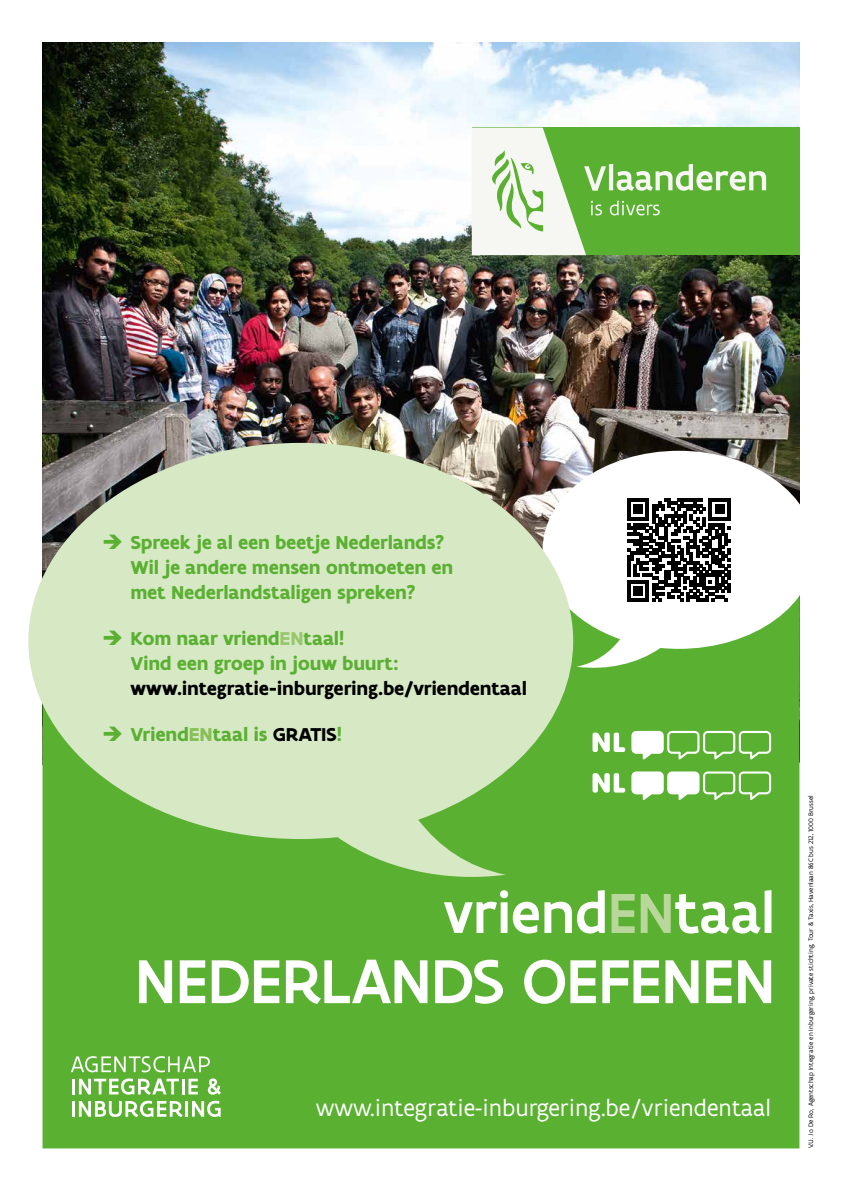
<style>
.page{position:relative;width:842px;height:1191px;background:#fff}
.page>*{position:absolute;margin:0;border:0;box-sizing:border-box;transform-origin:0 0}
.t1{font:500 66.6px "Flanders Art Sans";letter-spacing:-.01em;color:#fff}
.t2{font:500 60.5px "Flanders Art Sans";letter-spacing:-.005em;color:#fff}
.t3{font:24.5px "Flanders Art Sans";color:#fff}
.t4{font:700 20px/25px "Flanders Art Sans";letter-spacing:-.015em;color:#5ab031}
.t5{font:700 20px "Flanders Art Sans";letter-spacing:-.015em;color:#000}
.t6{font:7px "Flanders Art Sans";color:#000}
.s1{color:#99c76e}
.s2{color:#87bf57}
.s3{color:#000}
.s4{color:#b9d79b}
</style>
<div class="page">
<img style="left:43px;top:43px;width:756px;height:408px">
<div style="left:43px;top:670px;width:756px;height:478px;background:#5ab031"></div>
<svg style="left:71px;top:1056px;width:139px;height:16px"></svg>
<hr style="left:72px;top:1078px;width:3px;height:16px;background:#fff">
<svg style="left:79px;top:1078px;width:119px;height:16px"></svg>
<svg style="left:208px;top:1078px;width:13px;height:16px"></svg>
<hr style="left:72px;top:1101px;width:3px;height:15px;background:#fff">
<svg style="left:79px;top:1100px;width:104px;height:17px"></svg>
<hr style="left:185px;top:1101px;width:3px;height:15px;background:#fff">
<svg style="left:192px;top:1100px;width:29px;height:17px"></svg>
<div style="left:472px;top:128px;width:327px;height:127px;background:#5ab031"></div>
<svg style="left:472px;top:128px;width:294px;height:127px"></svg>
<svg style="left:573px;top:451px;width:227px;height:219px"></svg>
<svg style="left:627px;top:498px;width:104px;height:104px"></svg>
<svg style="left:631px;top:731px;width:140px;height:28px"></svg>
<svg style="left:592px;top:732px;width:33px;height:20px"></svg>
<svg style="left:592px;top:773px;width:33px;height:19px"></svg>
<svg style="left:631px;top:771px;width:140px;height:29px"></svg>
<svg style="left:28px;top:443px;width:545px;height:439px;background:#bcd6a8"></svg>
<p class="t4" style="left:130px;top:530px;width:324px;text-indent:-28px">➔ Spreek je al een beetje Nederlands?<br>Wil je andere mensen ontmoeten en met Nederlandstaligen spreken?</p>
<p class="t4" style="left:130px;top:626px;width:270px;text-indent:-28px">➔ Kom naar vriend<span class="s1">EN</span>taal!<br>Vind een groep in jouw buurt:</p>
<p class="t5" style="left:130px;top:675px;width:398px">www.integratie-inburgering.be/vriendentaal</p>
<p class="t4" style="left:102px;top:722px;width:242px">➔ Vriend<span class="s2">EN</span>taal is <span class="s3">GRATIS</span>!</p>
<h2 class="t2" style="left:443px;top:875px;width:334px">vriend<span class="s4">EN</span>taal</h2>
<h1 class="t1" style="left:135px;top:939px;width:642px">NEDERLANDS OEFENEN</h1>
<p class="t3" style="left:316px;top:1092px;width:457px">www.integratie-inburgering.be/vriendentaal</p>
<p class="t6" style="left:807px;top:1148px;width:354px;rotate:-90deg">V.U. Jo De Ro, Agentschap Integratie en Inburgering, private stichting, Tour &amp; Taxis, Havenlaan 86C bus 212, 1000 Brussel</p>
</div>
